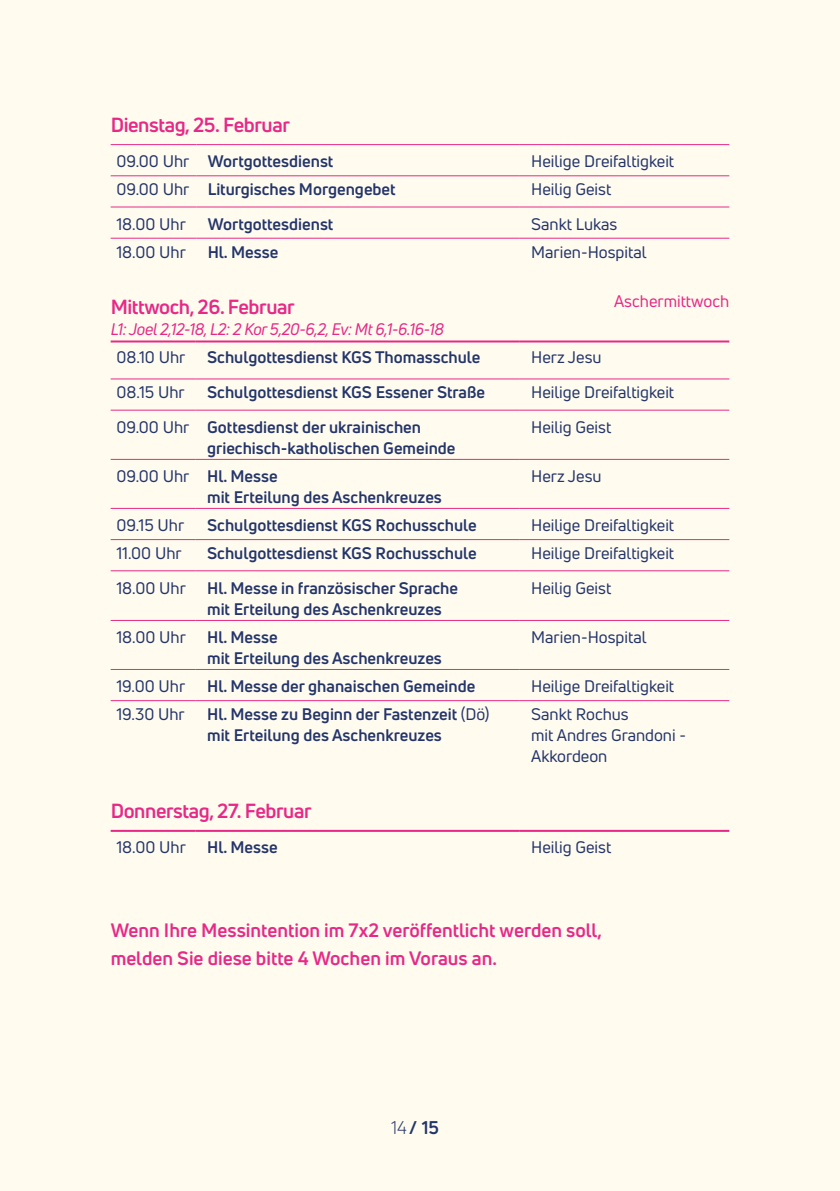
<style>
.page{position:relative;width:840px;height:1191px;background:#fff}
.page>*{position:absolute;margin:0;border:0;box-sizing:border-box;transform-origin:0 0}
.t1{font:700 20px "Uni Neue";letter-spacing:-.02em;color:#e62987}
.t2{font:700 19px/28px "Uni Neue";color:#e62987}
.t3{font:700 18px "Uni Neue";color:#24356b}
.t4{font:700 16.4px/21px "Uni Neue";color:#24356b}
.t5{font:16.4px/21px "Uni Neue";color:#24356b}
.t6{font:italic 16.4px "Uni Neue";letter-spacing:-.02em;color:#e62987}
.t7{font:16.4px "Uni Neue";color:#e62987}
.s1{font-weight:400}
</style>
<div class="page">
<div style="left:0;top:0;width:839px;height:1191px;background:#fffcef"></div>
<hr style="left:111px;top:144px;width:85px;height:1px;background:#e62987">
<hr style="left:196px;top:144px;width:323px;height:1px;background:#e62987">
<hr style="left:519px;top:144px;width:210px;height:1px;background:#e62987">
<hr style="left:111px;top:175px;width:85px;height:1px;background:#e62987">
<hr style="left:196px;top:175px;width:323px;height:1px;background:#e62987">
<hr style="left:519px;top:175px;width:210px;height:1px;background:#e62987">
<hr style="left:111px;top:207px;width:85px;height:1px;background:#e62987">
<hr style="left:196px;top:207px;width:323px;height:1px;background:#e62987">
<hr style="left:519px;top:207px;width:210px;height:1px;background:#e62987">
<hr style="left:111px;top:238px;width:85px;height:1px;background:#e62987">
<hr style="left:196px;top:238px;width:323px;height:1px;background:#e62987">
<hr style="left:519px;top:238px;width:210px;height:1px;background:#e62987">
<hr style="left:111px;top:340px;width:85px;height:2px;background:#e62987">
<hr style="left:196px;top:340px;width:323px;height:2px;background:#e62987">
<hr style="left:519px;top:340px;width:210px;height:2px;background:#e62987">
<hr style="left:111px;top:378px;width:85px;height:1px;background:#e62987">
<hr style="left:111px;top:410px;width:85px;height:1px;background:#e62987">
<hr style="left:196px;top:378px;width:323px;height:1px;background:#e62987">
<hr style="left:196px;top:410px;width:323px;height:1px;background:#e62987">
<hr style="left:519px;top:378px;width:210px;height:1px;background:#e62987">
<hr style="left:519px;top:410px;width:210px;height:1px;background:#e62987">
<hr style="left:111px;top:459px;width:85px;height:1px;background:#e62987">
<hr style="left:196px;top:459px;width:323px;height:1px;background:#e62987">
<hr style="left:519px;top:459px;width:210px;height:1px;background:#e62987">
<hr style="left:111px;top:508px;width:85px;height:1px;background:#e62987">
<hr style="left:111px;top:539px;width:85px;height:1px;background:#e62987">
<hr style="left:111px;top:570px;width:85px;height:1px;background:#e62987">
<hr style="left:111px;top:620px;width:85px;height:1px;background:#e62987">
<hr style="left:111px;top:669px;width:85px;height:1px;background:#e62987">
<hr style="left:111px;top:700px;width:85px;height:1px;background:#e62987">
<hr style="left:196px;top:508px;width:323px;height:1px;background:#e62987">
<hr style="left:196px;top:539px;width:323px;height:1px;background:#e62987">
<hr style="left:196px;top:570px;width:323px;height:1px;background:#e62987">
<hr style="left:196px;top:620px;width:323px;height:1px;background:#e62987">
<hr style="left:196px;top:669px;width:323px;height:1px;background:#e62987">
<hr style="left:196px;top:700px;width:323px;height:1px;background:#e62987">
<hr style="left:519px;top:508px;width:210px;height:1px;background:#e62987">
<hr style="left:519px;top:539px;width:210px;height:1px;background:#e62987">
<hr style="left:519px;top:570px;width:210px;height:1px;background:#e62987">
<hr style="left:519px;top:620px;width:210px;height:1px;background:#e62987">
<hr style="left:519px;top:669px;width:210px;height:1px;background:#e62987">
<hr style="left:519px;top:700px;width:210px;height:1px;background:#e62987">
<hr style="left:111px;top:830px;width:85px;height:2px;background:#e62987">
<hr style="left:196px;top:830px;width:323px;height:2px;background:#e62987">
<hr style="left:519px;top:830px;width:210px;height:2px;background:#e62987">
<p class="t1" style="left:111px;top:112px;width:181px">Dienstag, 25. Februar</p>
<p class="t4" style="left:116px;top:150px;width:218px"><span class="s1">09.00 Uhr</span> Wortgottesdienst</p>
<p class="t5" style="left:531px;top:150px;width:144px">Heilige Dreifaltigkeit</p>
<p class="t4" style="left:116px;top:178px;width:281px"><span class="s1">09.00 Uhr</span> Liturgisches Morgengebet</p>
<p class="t5" style="left:531px;top:178px;width:81px">Heilig Geist</p>
<p class="t5" style="left:116px;top:213px;width:71px">18.00 Uhr</p>
<p class="t4" style="left:208px;top:213px;width:127px">Wortgottesdienst</p>
<p class="t5" style="left:531px;top:213px;width:88px">Sankt Lukas</p>
<p class="t5" style="left:116px;top:241px;width:71px">18.00 Uhr</p>
<p class="t4" style="left:208px;top:241px;width:72px">Hl. Messe</p>
<p class="t5" style="left:531px;top:241px;width:117px">Marien-Hospital</p>
<p class="t1" style="left:111px;top:294px;width:185px">Mittwoch, 26. Februar</p>
<p class="t6" style="left:111px;top:318px;width:334px">L1: Joel 2,12-18, L2: 2 Kor 5,20-6,2, Ev: Mt 6,1-6.16-18</p>
<p class="t7" style="left:613px;top:291px;width:117px">Aschermittwoch</p>
<p class="t5" style="left:116px;top:346px;width:70px">08.10 Uhr</p>
<p class="t4" style="left:207px;top:346px;width:275px">Schulgottesdienst KGS Thomasschule</p>
<p class="t5" style="left:531px;top:346px;width:72px">Herz Jesu</p>
<p class="t5" style="left:116px;top:381px;width:70px">08.15 Uhr</p>
<p class="t4" style="left:207px;top:381px;width:279px">Schulgottesdienst KGS Essener Straße</p>
<p class="t5" style="left:531px;top:381px;width:144px">Heilige Dreifaltigkeit</p>
<p class="t4" style="left:207px;top:416px;width:250px;text-indent:-91px"><span class="s1">09.00 Uhr</span> Gottesdienst der ukrainischen griechisch-katholischen Gemeinde</p>
<p class="t5" style="left:531px;top:416px;width:81px">Heilig Geist</p>
<p class="t4" style="left:207px;top:465px;width:236px;text-indent:-91px"><span class="s1">09.00 Uhr</span> Hl. Messe<br>mit Erteilung des Aschenkreuzes</p>
<p class="t5" style="left:531px;top:465px;width:72px">Herz Jesu</p>
<p class="t5" style="left:116px;top:514px;width:69px">09.15 Uhr</p>
<p class="t4" style="left:207px;top:514px;width:271px">Schulgottesdienst KGS Rochusschule</p>
<p class="t5" style="left:531px;top:514px;width:144px">Heilige Dreifaltigkeit</p>
<p class="t5" style="left:116px;top:542px;width:67px">11.00 Uhr</p>
<p class="t4" style="left:207px;top:542px;width:271px">Schulgottesdienst KGS Rochusschule</p>
<p class="t5" style="left:531px;top:542px;width:144px">Heilige Dreifaltigkeit</p>
<p class="t5" style="left:116px;top:577px;width:71px">18.00 Uhr</p>
<p class="t4" style="left:207px;top:577px;width:252px">Hl. Messe in französischer Sprache mit Erteilung des Aschenkreuzes</p>
<p class="t5" style="left:531px;top:577px;width:81px">Heilig Geist</p>
<p class="t5" style="left:116px;top:626px;width:71px">18.00 Uhr</p>
<p class="t4" style="left:207px;top:626px;width:236px">Hl. Messe<br>mit Erteilung des Aschenkreuzes</p>
<p class="t5" style="left:531px;top:626px;width:117px">Marien-Hospital</p>
<p class="t5" style="left:116px;top:675px;width:70px">19.00 Uhr</p>
<p class="t4" style="left:207px;top:675px;width:269px">Hl. Messe der ghanaischen Gemeinde</p>
<p class="t5" style="left:531px;top:675px;width:144px">Heilige Dreifaltigkeit</p>
<p class="t5" style="left:116px;top:703px;width:70px">19.30 Uhr</p>
<p class="t4" style="left:207px;top:703px;width:284px">Hl. Messe zu Beginn der Fastenzeit <span class="s1">(Dö) </span>mit Erteilung des Aschenkreuzes</p>
<p class="t5" style="left:531px;top:703px;width:156px">Sankt Rochus<br>mit Andres Grandoni -<br>Akkordeon</p>
<p class="t1" style="left:111px;top:798px;width:202px">Donnerstag, 27. Februar</p>
<p class="t5" style="left:116px;top:836px;width:71px">18.00 Uhr</p>
<p class="t4" style="left:207px;top:836px;width:72px">Hl. Messe</p>
<p class="t5" style="left:531px;top:836px;width:81px">Heilig Geist</p>
<p class="t2" style="left:111px;top:916px;width:492px">Wenn Ihre Messintention im 7x2 veröffentlicht werden soll, melden Sie diese bitte 4 Wochen im Voraus an.</p>
<p class="t3" style="left:391px;top:1116px;width:49px"><span class="s1">14</span>/ 15</p>
</div>
